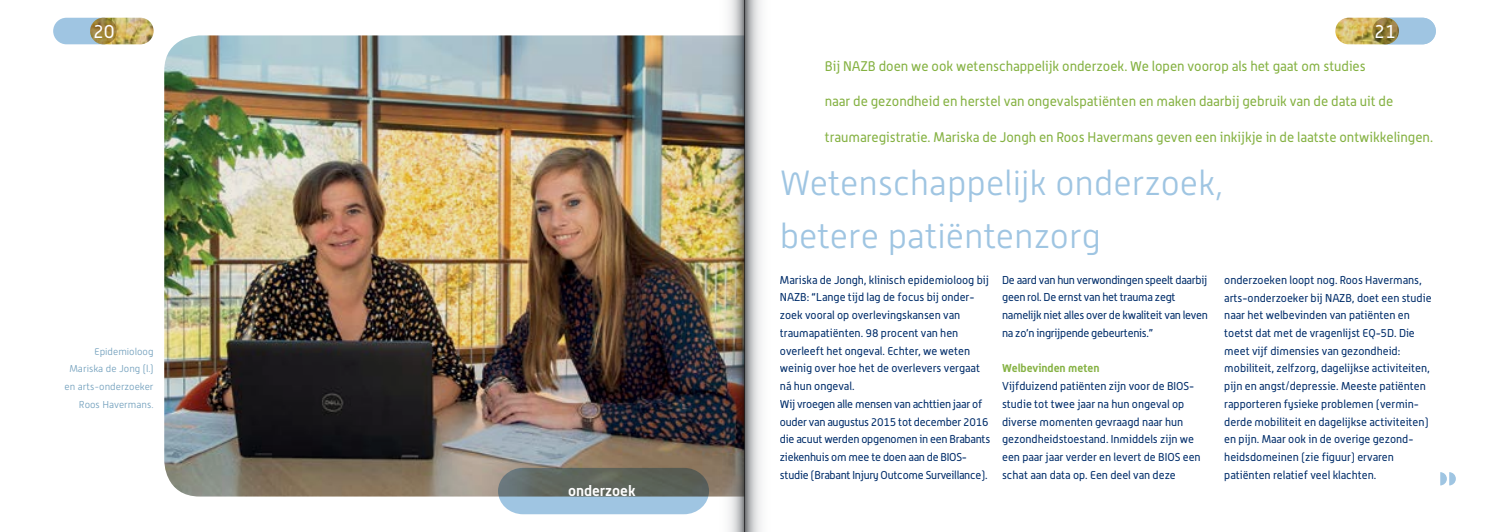
<style>
.page{position:relative;width:1489px;height:532px;background:#fff}
.page>*{position:absolute;margin:0;border:0;box-sizing:border-box;transform-origin:0 0}
.t1{font:300 35px/53.1px "Alwyn New";color:#9fc5e2}
.t2{font:18.75px "Alwyn";color:#fff}
.t3{font:700 14.75px "Alwyn";color:#fff}
.t4{font:13.75px "Alwyn";color:#84b141}
.t5{font:11.25px/17.8px "Alwyn";color:#002d6a}
.t6{font:11.25px/17.8px "Alwyn";letter-spacing:-.02em;color:#002d6a}
.t7{font:700 11.25px "Alwyn";color:#84b141}
.t8{font:300 10px/17.8px "Alwyn New";color:#719fbc;text-align:right}
</style>
<div class="page">
<div style="left:53px;top:18px;width:64px;height:26px;background:#9fc5e2;border-radius:13px"></div>
<img style="left:90px;top:18px;width:64px;height:26px">
<svg style="left:90px;top:18px;width:27px;height:26px"></svg>
<img style="left:164px;top:35px;width:545px;height:461px">
<svg style="left:498px;top:467px;width:211px;height:47px;background:#7b8c90"></svg>
<div style="left:1372px;top:18px;width:63px;height:26px;background:#9fc5e2;border-radius:13px"></div>
<img style="left:1335px;top:18px;width:63px;height:26px">
<svg style="left:1372px;top:18px;width:26px;height:26px"></svg>
<svg style="left:1440px;top:472px;width:15px;height:13px"></svg>
<svg style="left:744px;top:0;width:17px;height:531px;background:#bcbdbf"></svg>
<img style="left:709px;top:0;width:35px;height:531px">
<h2 class="t2" style="left:93px;top:20px;width:23px">20</h2>
<p class="t8" style="left:65px;top:342px;width:91px">Epidemioloog<br>Mariska de Jong (l.) en arts-onderzoeker<br>Roos Havermans.</p>
<h3 class="t3" style="left:568px;top:481px;width:69px">onderzoek</h3>
<h2 class="t2" style="left:1373px;top:20px;width:23px">21</h2>
<p class="t4" style="left:824px;top:58px;width:542px">Bij NAZB doen we ook wetenschappelijk onderzoek. We lopen voorop als het gaat om studies</p>
<p class="t4" style="left:824px;top:93px;width:570px">naar de gezondheid en herstel van ongevalspatiënten en maken daarbij gebruik van de data uit de</p>
<p class="t4" style="left:824px;top:129px;width:609px">traumaregistratie. Mariska de Jongh en Roos Havermans geven een inkijkje in de laatste ontwikkelingen.</p>
<h1 class="t1" style="left:780px;top:156px;width:445px">Wetenschappelijk onderzoek, betere patiëntenzorg</h1>
<p class="t5" style="left:780px;top:270px;width:212px">Mariska de Jongh, klinisch epidemioloog bij NAZB: “Lange tijd lag de focus bij onder&shy;zoek vooral op overlevingskansen van traumapatiënten. 98 procent van hen overleeft het ongeval. Echter, we weten weinig over hoe het de overlevers vergaat ná hun ongeval.<br>Wij vroegen alle mensen van achttien jaar of ouder van augustus 2015 tot december 2016 die acuut werden opgenomen in een Brabants ziekenhuis om mee te doen aan de BIOS&shy;studie (Brabant Injury Outcome Surveillance).</p>
<p class="t6" style="left:1002px;top:270px;width:207px">De aard van hun verwondingen speelt daarbij geen rol. De ernst van het trauma zegt namelijk niet alles over de kwaliteit van leven na zo’n ingrijpende gebeurtenis.”</p>
<p class="t7" style="left:1002px;top:361px;width:99px">Welbevinden meten</p>
<p class="t5" style="left:1002px;top:377px;width:200px">Vijfduizend patiënten zijn voor de BIOS&shy;studie tot twee jaar na hun ongeval op diverse momenten gevraagd naar hun gezondheidstoestand. Inmiddels zijn we een paar jaar verder en levert de BIOS een schat aan data op. Een deel van deze</p>
<p class="t5" style="left:1224px;top:270px;width:209px">onderzoeken loopt nog. Roos Havermans, arts-onderzoeker bij NAZB, doet een studie naar het welbevinden van patiënten en toetst dat met de vragenlijst EQ-5D. Die meet vijf dimensies van gezondheid: mobiliteit, zelfzorg, dagelijkse activiteiten, pijn en angst/depressie. Meeste patiënten rapporteren fysieke problemen (vermin&shy;derde mobiliteit en dagelijkse activiteiten) en pijn. Maar ook in de overige gezond&shy;heidsdomeinen (zie figuur) ervaren patiënten relatief veel klachten.</p>
</div>
